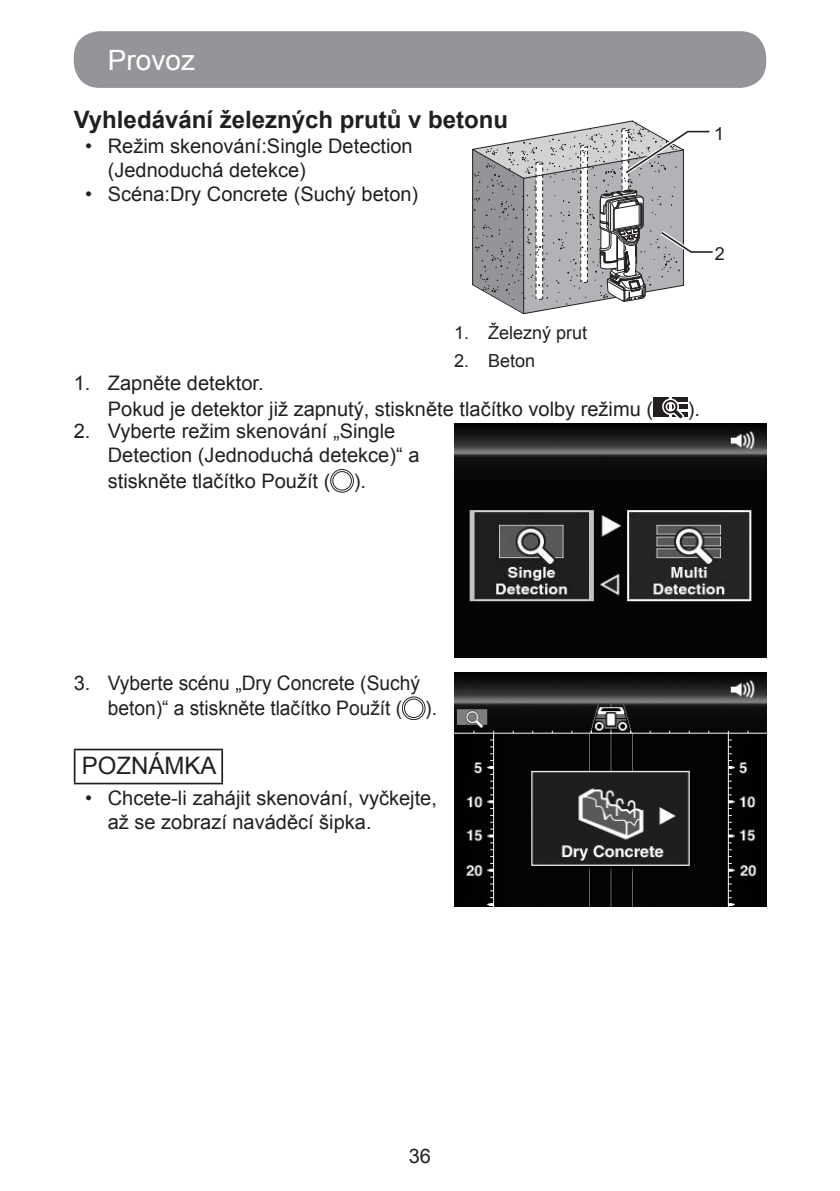
<style>
.page{position:relative;width:840px;height:1191px;background:#fff}
.page>*{position:absolute;margin:0;border:0;box-sizing:border-box;transform-origin:0 0}
.t1{font:28px "Arial";color:#fff}
.t2{font:700 24px "Arial";color:#231f20}
.t3{font:24px "Arial";color:#231f20}
.t4{font:20px/24px "Arial";color:#231f20}
.t5{font:18px "Arial";color:#231f20}
</style>
<div class="page">
<div style="left:74px;top:31px;width:691px;height:57px;background:#939598;border-radius:26px"></div>
<div style="left:652px;top:397px;width:16px;height:19px;background:#231f20"></div>
<hr style="left:671px;top:397px;width:16px;height:4px;background:#231f20">
<div style="left:671px;top:404px;width:16px;height:5px;background:#231f20"></div>
<hr style="left:671px;top:412px;width:16px;height:4px;background:#231f20">
<svg style="left:661px;top:398px;width:22px;height:21px"></svg>
<svg style="left:330px;top:469px;width:23px;height:23px"></svg>
<svg style="left:402px;top:696px;width:23px;height:24px"></svg>
<hr style="left:74px;top:748px;width:149px;height:2px;background:#231f20">
<hr style="left:74px;top:750px;width:1px;height:32px;background:#231f20">
<hr style="left:221px;top:750px;width:2px;height:32px;background:#231f20">
<hr style="left:74px;top:782px;width:149px;height:2px;background:#231f20">
<svg style="left:472px;top:121px;width:241px;height:194px"></svg>
<img style="left:454px;top:424px;width:311px;height:233px">
<img style="left:454px;top:672px;width:311px;height:234px">
<h1 class="t1" style="left:108px;top:41px;width:89px">Provoz</h1>
<p class="t2" style="left:74px;top:104px;width:435px">Vyhledávání železných prutů v betonu</p>
<p class="t4" style="left:108px;top:134px;width:306px;text-indent:-23px">• Režim skenování:Single Detection (Jednoduchá detekce)</p>
<p class="t4" style="left:85px;top:182px;width:334px">• Scéna:Dry Concrete (Suchý beton)</p>
<p class="t5" style="left:454px;top:321px;width:135px">1. Železný prut</p>
<p class="t5" style="left:454px;top:348px;width:83px">2. Beton</p>
<p class="t4" style="left:108px;top:371px;width:546px;line-height:25.4px;text-indent:-34px">1. Zapněte detektor.<br>Pokud je detektor již zapnutý, stiskněte tlačítko volby režimu (</p>
<p class="t4" style="left:108px;top:419px;width:313px;line-height:24.8px;text-indent:-34px">2. Vyberte režim skenování „Single<br>Detection (Jednoduchá detekce)“ a stiskněte tlačítko Použít ( ).</p>
<p class="t5" style="left:713px;top:121px;width:12px">1</p>
<p class="t5" style="left:714px;top:242px;width:12px">2</p>
<p class="t4" style="left:687px;top:397px;width:14px">).</p>
<p class="t4" style="left:108px;top:670px;width:330px;line-height:25.6px;text-indent:-34px">3. Vyberte scénu „Dry Concrete (Suchý beton)“ a stiskněte tlačítko Použít ( ).</p>
<p class="t3" style="left:82px;top:749px;width:136px">POZNÁMKA</p>
<p class="t4" style="left:108px;top:786px;width:330px;text-indent:-23px">• Chcete-li zahájit skenování, vyčkejte, až se zobrazí naváděcí šipka.</p>
<p class="t4" style="left:408px;top:1144px;width:24px">36</p>
</div>
